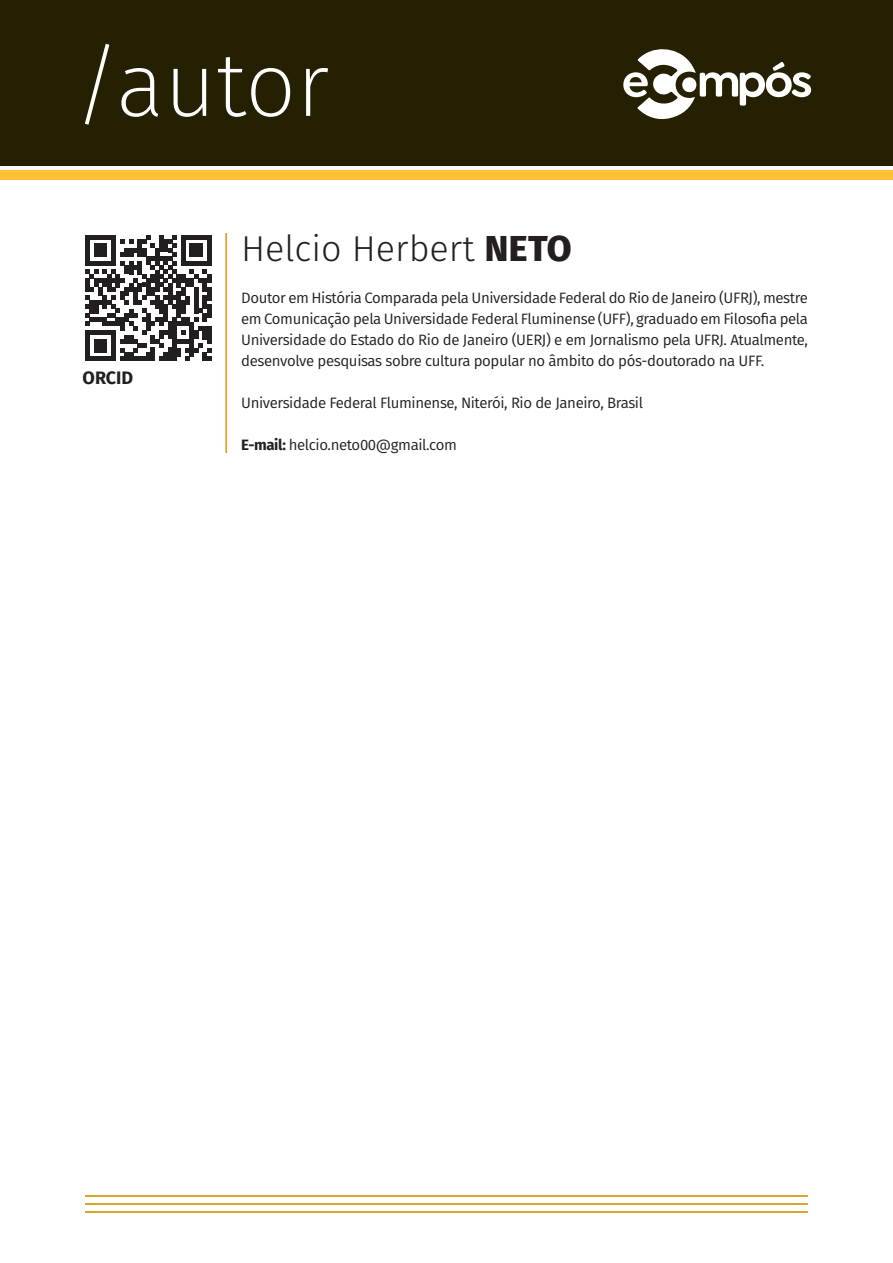
<style>
.page{position:relative;width:893px;height:1263px;background:#fff}
.page>*{position:absolute;margin:0;border:0;box-sizing:border-box;transform-origin:0 0}
.t1{font:200 90px "Fira Sans";color:#fff}
.t2{font:300 36px "Fira Sans";color:#231f20}
.t3{font:700 18px "Fira Sans";color:#231f20}
.t4{font:15px/21px "Fira Sans";letter-spacing:-.025em;color:#231f20;text-align:justify}
.s1{font-weight:800}
.s2{font-weight:700}
</style>
<div class="page">
<div style="left:0;top:0;width:893px;height:166px;background:#252002"></div>
<div style="left:0;top:170px;width:893px;height:10px;background:#ffc035"></div>
<hr style="left:85px;top:1211px;width:723px;height:2px;background:#d9a42c">
<hr style="left:85px;top:1195px;width:723px;height:2px;background:#d9a42c">
<hr style="left:85px;top:1203px;width:723px;height:2px;background:#d9a42c">
<svg style="left:623px;top:49px;width:188px;height:70px"></svg>
<div style="left:225px;top:233px;width:2px;height:220px;border:1px solid #d9a42c"></div>
<svg style="left:85px;top:235px;width:126px;height:126px"></svg>
<p class="t1" style="left:74px;top:21px;width:257px">/autor</p>
<p class="t3" style="left:83px;top:363px;width:52px">ORCID</p>
<p class="t2" style="left:241px;top:223px;width:332px">Helcio Herbert <span class="s1">NETO</span></p>
<p class="t4" style="left:241px;top:287px;width:568px">Doutor em História Comparada pela Universidade Federal do Rio de Janeiro (UFRJ), mestre em Comunicação pela Universidade Federal Fluminense (UFF), graduado em Filosofia pela Universidade do Estado do Rio de Janeiro (UERJ) e em Jornalismo pela UFRJ. Atualmente, desenvolve pesquisas sobre cultura popular no âmbito do pós-doutorado na UFF.</p>
<p class="t4" style="left:241px;top:392px;width:403px">Universidade Federal Fluminense, Niterói, Rio de Janeiro, Brasil</p>
<p class="t4" style="left:241px;top:434px;width:217px"><span class="s2">E-mail:</span> helcio.neto00@gmail.com</p>
</div>
